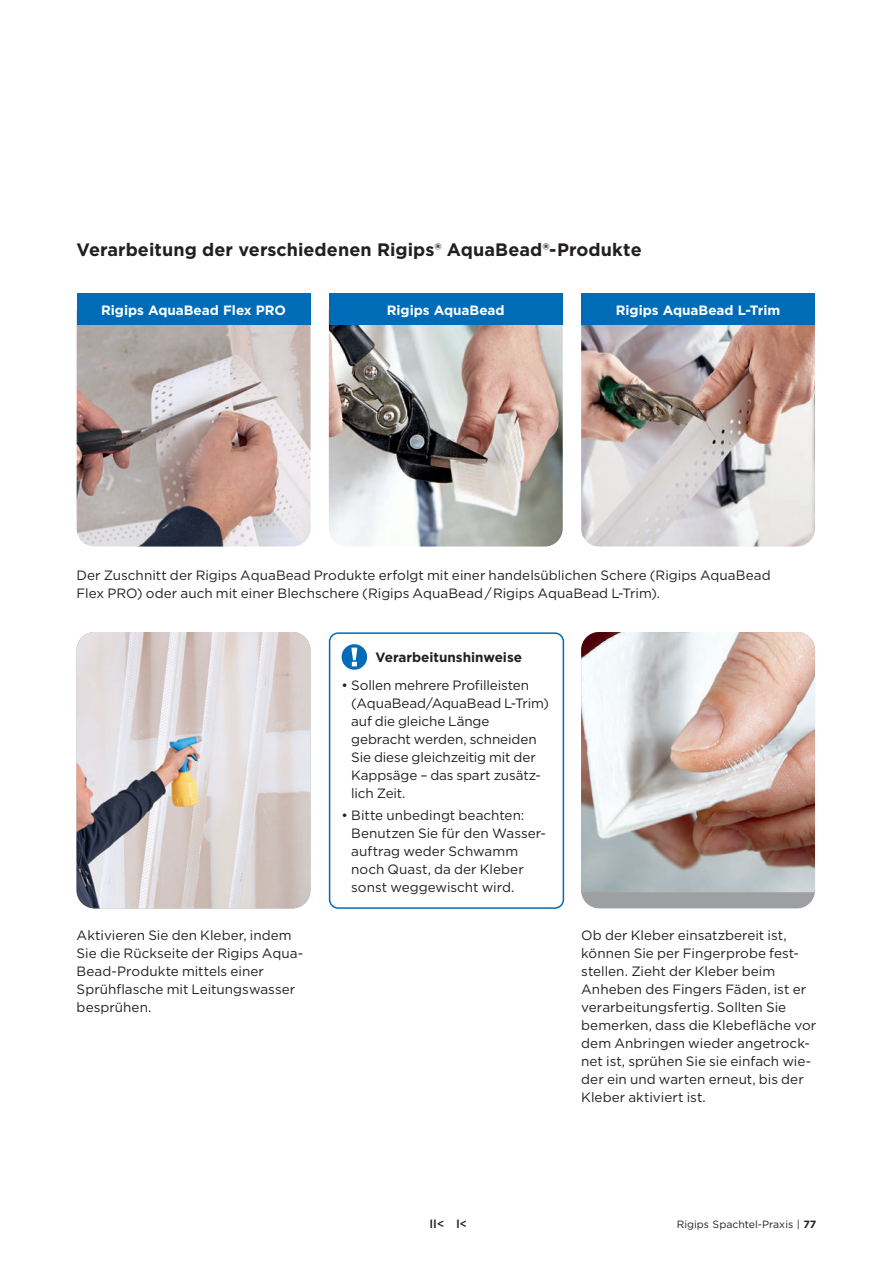
<style>
.page{position:relative;width:893px;height:1263px;background:#fff}
.page>*{position:absolute;margin:0;border:0;box-sizing:border-box;transform-origin:0 0}
.t1{font:700 18px "Gotham";letter-spacing:.005em;color:#231f20}
.t2{font:13.5px/18px "Gotham";color:#231f20}
.t3{font:700 13.5px "Gotham";color:#fff}
.t4{font:700 13.5px "Gotham";color:#231f20}
.t5{font:500 12px "Gotham";color:#231f20}
.t6{font:10.5px "Gotham";color:#231f20}
.s1{font-weight:700}
</style>
<div class="page">
<img style="left:329px;top:325px;width:234px;height:221px">
<div style="left:329px;top:293px;width:234px;height:32px;background:#006cb7"></div>
<img style="left:77px;top:325px;width:233px;height:221px">
<div style="left:77px;top:293px;width:233px;height:32px;background:#006cb7"></div>
<img style="left:581px;top:325px;width:234px;height:221px">
<div style="left:581px;top:293px;width:234px;height:32px;background:#006cb7"></div>
<img style="left:77px;top:632px;width:233px;height:276px">
<div style="left:581px;top:632px;width:234px;height:276px;background:#9d9fa2;border-radius:18px"></div>
<img style="left:581px;top:632px;width:234px;height:260px">
<div style="left:329px;top:632px;width:235px;height:277px;border:2px solid #006cb7;border-radius:9px"></div>
<div style="left:342px;top:644px;width:25px;height:26px;background:#006cb7;border-radius:50%"></div>
<svg style="left:352px;top:648px;width:5px;height:18px"></svg>
<h1 class="t1" style="left:77px;top:237px;width:567px">Verarbeitung der verschiedenen Rigips® AquaBead®-Produkte</h1>
<p class="t3" style="left:101px;top:301px;width:186px">Rigips AquaBead Flex PRO</p>
<p class="t3" style="left:387px;top:301px;width:119px">Rigips AquaBead</p>
<p class="t3" style="left:616px;top:301px;width:166px">Rigips AquaBead L-Trim</p>
<p class="t2" style="left:76px;top:565px;width:696px">Der Zuschnitt der Rigips AquaBead Produkte erfolgt mit einer handelsüblichen Schere (Rigips AquaBead<br>Flex PRO) oder auch mit einer Blechschere (Rigips AquaBead / Rigips AquaBead L-Trim).</p>
<p class="t4" style="left:376px;top:649px;width:148px">Verarbeitunshinweise</p>
<p class="t2" style="left:351px;top:676px;width:199px;text-indent:-10px">• Sollen mehrere Profilleisten (AquaBead/AquaBead L-Trim) auf die gleiche Länge gebracht werden, schneiden<br>Sie diese gleichzeitig mit der<br>Kappsäge – das spart zusätz&shy;lich Zeit.</p>
<p class="t2" style="left:351px;top:806px;width:196px;text-indent:-10px">• Bitte unbedingt beachten:<br>Benutzen Sie für den Wasser&shy;auftrag weder Schwamm noch Quast, da der Kleber sonst weggewischt wird.</p>
<p class="t2" style="left:77px;top:925px;width:228px">Aktivieren Sie den Kleber, indem<br>Sie die Rückseite der Rigips Aqua-<br>Bead-Produkte mittels einer<br>Sprühflasche mit Leitungswasser besprühen.</p>
<p class="t2" style="left:581px;top:925px;width:236px">Ob der Kleber einsatzbereit ist, können Sie per Fingerprobe fest&shy;stellen. Zieht der Kleber beim<br>Anheben des Fingers Fäden, ist er verarbeitungsfertig. Sollten Sie bemerken, dass die Klebefläche vor dem Anbringen wieder angetrock&shy;net ist, sprühen Sie sie einfach wie&shy;der ein und warten erneut, bis der<br>Kleber aktiviert ist.</p>
<p class="t5" style="left:429px;top:1216px;width:39px">II&lt; I&lt;</p>
<p class="t6" style="left:677px;top:1217px;width:141px">Rigips Spachtel-Praxis | <span class="s1">77</span></p>
</div>
